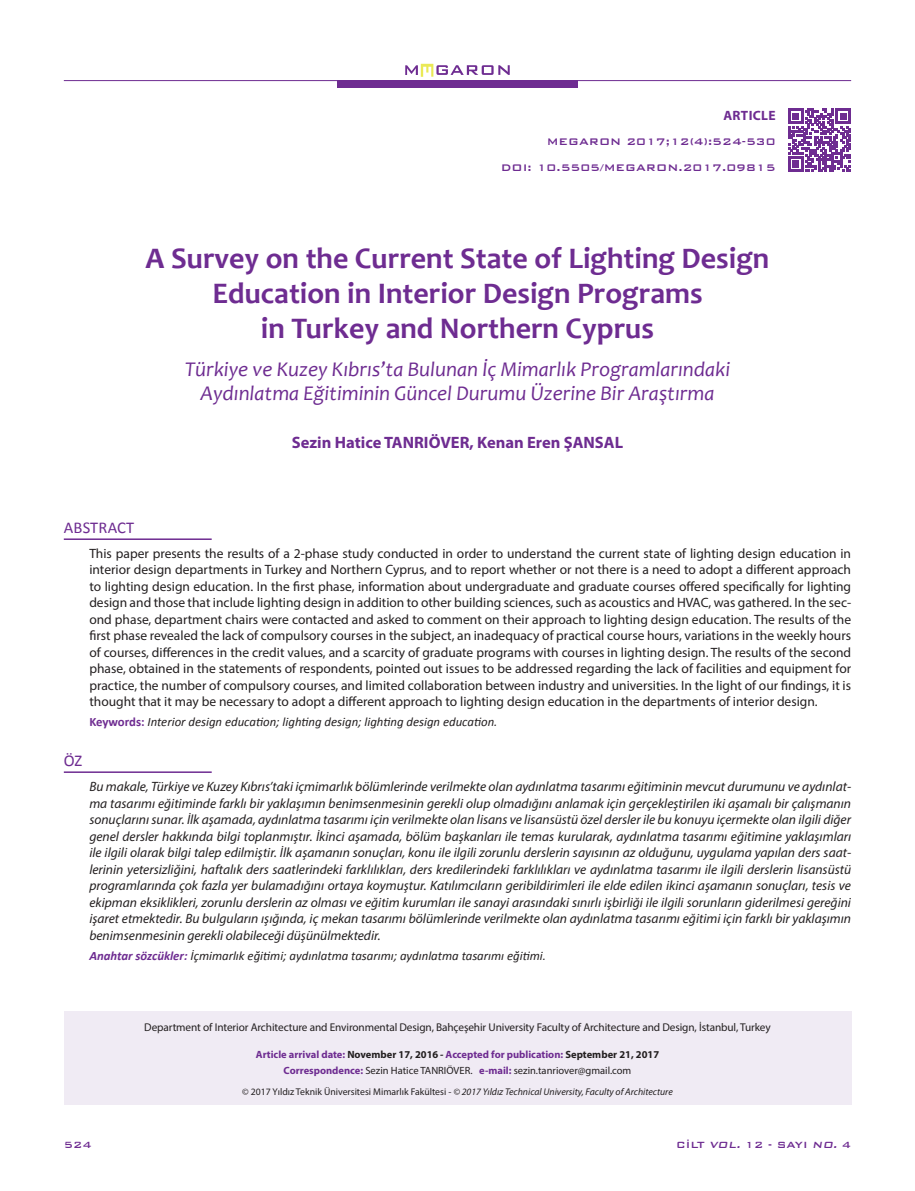
<style>
.page{position:relative;width:915px;height:1191px;background:#fff}
.page>*{position:absolute;margin:0;border:0;box-sizing:border-box;transform-origin:0 0}
.t1{font:700 30px/34.5px "Candara";color:#6e2c91;text-align:center}
.t2{font:italic 21px/24px "Candara";color:#6e2c91;text-align:center}
.t3{font:700 16.5px "Myriad Pro";color:#6e2c91}
.t4{font:16.5px "Calibri";letter-spacing:.01em;color:#6e2c91}
.t5{font:italic 13.5px/16.5px "Myriad Pro";color:#231f20;text-align:justify}
.t6{font:13.5px/16.5px "Myriad Pro";color:#231f20;text-align:justify}
.t7{font:700 13.5px "Myriad Pro";letter-spacing:.025em;color:#6e2c91}
.t8{font:italic 12.75px "Calibri";color:#231f20}
.t9{font:500 12.75px/25.5px "Bank Gothic";color:#6e2c91;text-align:right}
.t10{font:500 12px "Bank Gothic BT";color:#6e2c91}
.t11{font:11.25px "Myriad Pro";letter-spacing:-.01em;color:#231f20}
.t12{font:700 10.5px/16.8px "Myriad Pro";color:#6e2c91;text-align:center}
.t13{font:italic 9.75px "Myriad Pro";color:#231f20}
.s1{font-weight:700;font-style:normal;color:#6e2c91}
.s2{font-weight:700;color:#6e2c91}
.s3{color:#231f20}
.s4{font-style:italic;color:#231f20}
.s5{font-weight:400;color:#231f20}
.s6{font-style:normal}
.s7{font-style:italic}
</style>
<div class="page">
<div style="left:64px;top:1011px;width:786px;height:94px;background:#f0ebf4"></div>
<div style="left:337px;top:80px;width:240px;height:8px;background:#6e2c91"></div>
<svg style="left:405px;top:64px;width:104px;height:13px"></svg>
<hr style="left:64px;top:80px;width:786px;height:1px;background:#6e2c91">
<svg style="left:788px;top:109px;width:62px;height:62px"></svg>
<hr style="left:64px;top:771px;width:148px;height:2px;background:#6e2c91">
<hr style="left:64px;top:538px;width:148px;height:2px;background:#6e2c91">
<p class="t7" style="left:723px;top:106px;width:54px">ARTICLE</p>
<p class="t9" style="left:500px;top:128px;width:276px">MEGARON 2017;12(4):524-530<br>DOI: 10.5505/MEGARON.2017.09815</p>
<h1 class="t1" style="left:146px;top:241px;width:625px">A Survey on the Current State of Lighting Design<br>Education in Interior Design Programs<br>in Turkey and Northern Cyprus</h1>
<h2 class="t2" style="left:185px;top:357px;width:547px">Türkiye ve Kuzey Kıbrıs’ta Bulunan İç Mimarlık Programlarındaki<br>Aydınlatma Eğitiminin Güncel Durumu Üzerine Bir Araştırma</h2>
<p class="t3" style="left:292px;top:432px;width:333px">Sezin Hatice TANRIÖVER, Kenan Eren ŞANSAL</p>
<p class="t4" style="left:64px;top:517px;width:72px">ABSTRACT</p>
<p class="t6" style="left:89px;top:544px;width:763px">This paper presents the results of a 2-phase study conducted in order to understand the current state of lighting design education in interior design departments in Turkey and Northern Cyprus, and to report whether or not there is a need to adopt a different approach to lighting design education. In the first phase, information about undergraduate and graduate courses offered specifically for lighting design and those that include lighting design in addition to other building sciences, such as acoustics and HVAC, was gathered. In the sec&shy;ond phase, department chairs were contacted and asked to comment on their approach to lighting design education. The results of the first phase revealed the lack of compulsory courses in the subject, an inadequacy of practical course hours, variations in the weekly hours of courses, differences in the credit values, and a scarcity of graduate programs with courses in lighting design. The results of the second phase, obtained in the statements of respondents, pointed out issues to be addressed regarding the lack of facilities and equipment for practice, the number of compulsory courses, and limited collaboration between industry and universities. In the light of our findings, it is thought that it may be necessary to adopt a different approach to lighting design education in the departments of interior design.</p>
<p class="t8" style="left:89px;top:713px;width:409px"><span class="s1">Keywords:</span> Interior design education; lighting design; lighting design education.</p>
<p class="t4" style="left:64px;top:750px;width:20px">ÖZ</p>
<p class="t5" style="left:89px;top:778px;width:763px">Bu makale, Türkiye ve Kuzey Kıbrıs’taki içmimarlık bölümlerinde verilmekte olan aydınlatma tasarımı eğitiminin mevcut durumunu ve aydınlat&shy;ma tasarımı eğitiminde farklı bir yaklaşımın benimsenmesinin gerekli olup olmadığını anlamak için gerçekleştirilen iki aşamalı bir çalışmanın sonuçlarını sunar. İlk aşamada, aydınlatma tasarımı için verilmekte olan lisans ve lisansüstü özel dersler ile bu konuyu içermekte olan ilgili diğer genel dersler hakkında bilgi toplanmıştır. İkinci aşamada, bölüm başkanları ile temas kurularak, aydınlatma tasarımı eğitimine yaklaşımları ile ilgili olarak bilgi talep edilmiştir. İlk aşamanın sonuçları, konu ile ilgili zorunlu derslerin sayısının az olduğunu, uygulama yapılan ders saat&shy;lerinin yetersizliğini, haftalık ders saatlerindeki farklılıkları, ders kredilerindeki farklılıkları ve aydınlatma tasarımı ile ilgili derslerin lisansüstü programlarında çok fazla yer bulamadığını ortaya koymuştur. Katılımcıların geribildirimleri ile elde edilen ikinci aşamanın sonuçları, tesis ve ekipman eksiklikleri, zorunlu derslerin az olması ve eğitim kurumları ile sanayi arasındaki sınırlı işbirliği ile ilgili sorunların giderilmesi gereğini işaret etmektedir. Bu bulguların ışığında, iç mekan tasarımı bölümlerinde verilmekte olan aydınlatma tasarımı eğitimi için farklı bir yaklaşımın benimsenmesinin gerekli olabileceği düşünülmektedir.</p>
<p class="t8" style="left:89px;top:947px;width:458px"><span class="s2">Anahtar sözcükler:</span> İçmimarlık eğitimi; aydınlatma tasarımı; aydınlatma tasarımı eğitimi.</p>
<p class="t11" style="left:144px;top:1020px;width:628px">Department of Interior Architecture and Environmental Design, Bahçeşehir University Faculty of Architecture and Design, İstanbul, Turkey</p>
<p class="t12" style="left:256px;top:1045px;width:404px">Article arrival date: <span class="s3">November 17, 2016</span> <span class="s4">-</span> Accepted for publication: <span class="s3">September 21, 2017<br></span>Correspondence: <span class="s5">Sezin Hatice TANRIÖVER.</span> e-mail: <span class="s5">sezin.tanriover@gmail.com</span></p>
<p class="t13" style="left:242px;top:1085px;width:432px"><span class="s6">© 2017 Yıldız Teknik Üniversitesi Mimarlık Fakültesi -</span> © 2017 Yıldız Technical University, Faculty of Architecture</p>
<p class="t10" style="left:64px;top:1138px;width:29px">524</p>
<p class="t10" style="left:676px;top:1138px;width:176px">CİLT <span class="s7">VOL.</span> 12 - SAYI <span class="s7">NO.</span> 4</p>
</div>
